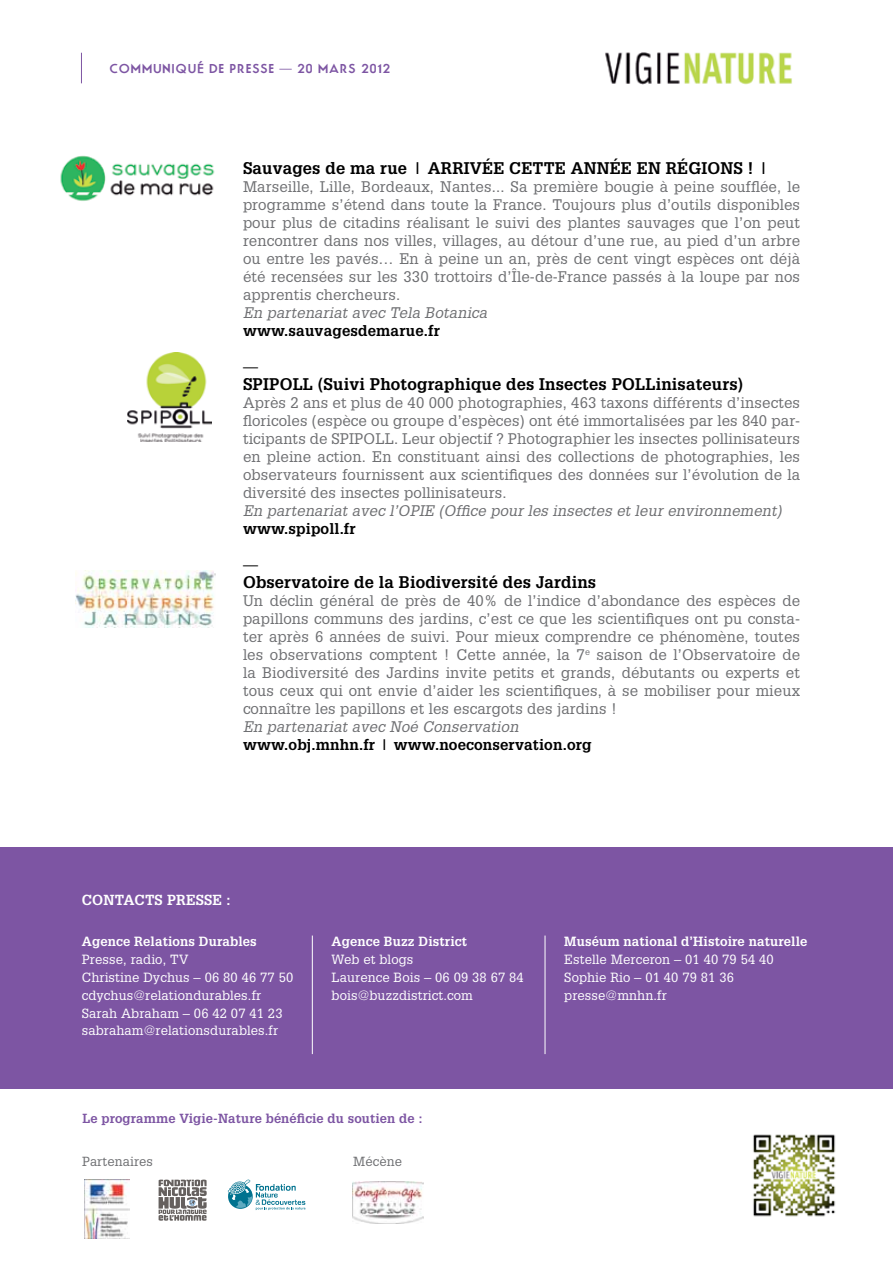
<style>
.page{position:relative;width:893px;height:1263px;background:#fff}
.page>*{position:absolute;margin:0;border:0;box-sizing:border-box;transform-origin:0 0}
.t1{font:700 16.5px "Glypha";letter-spacing:.01em;color:#000}
.t2{font:15px/18px "Glypha";letter-spacing:.01em;color:#6d6e71;text-align:justify}
.t3{font:italic 15px "Glypha";letter-spacing:.01em;color:#6d6e71}
.t4{font:700 15px "Glypha";letter-spacing:.01em;color:#000}
.t5{font:15px "Glypha";color:#000}
.t6{font:700 14.25px "Glypha";letter-spacing:.01em;color:#fff}
.t7{font:13.05px/17.9px "Glypha";letter-spacing:.01em;color:#fff}
.t8{font:700 13.05px "Glypha";letter-spacing:.01em;color:#fff}
.t9{font:700 12.9px "Glypha";letter-spacing:.01em;color:#7d55a3}
.t10{font:12.9px "Glypha";letter-spacing:.01em;color:#6d6e71}
.t11{font:700 12.15px "Movement";letter-spacing:.1em;color:#7d55a3}
</style>
<div class="page">
<img style="left:128px;top:353px;width:83px;height:88px">
<div style="left:0;top:847px;width:893px;height:242px;background:#7d55a3"></div>
<img style="left:605px;top:52px;width:187px;height:33px">
<hr style="left:312px;top:935px;width:1px;height:119px;background:#fff">
<hr style="left:545px;top:935px;width:1px;height:119px;background:#fff">
<img style="left:353px;top:1182px;width:70px;height:41px">
<img style="left:84px;top:1179px;width:45px;height:60px">
<svg style="left:159px;top:1179px;width:48px;height:42px"></svg>
<svg style="left:228px;top:1179px;width:77px;height:31px"></svg>
<img style="left:753px;top:1134px;width:83px;height:83px">
<hr style="left:81px;top:53px;width:1px;height:30px;background:#7d55a3">
<img style="left:60px;top:155px;width:155px;height:46px">
<img style="left:75px;top:570px;width:140px;height:57px">
<p class="t11" style="left:110px;top:60px;width:282px">COMMUNIQUÉ DE PRESSE — 20 MARS 2012</p>
<p class="t1" style="left:243px;top:158px;width:342px">Sauvages de ma rue | Arrivée cette ann</p>
<p class="t1" style="left:610px;top:158px;width:111px">ée en régions</p>
<p class="t1" style="left:748px;top:158px;width:23px">! |</p>
<p class="t2" style="left:243px;top:177px;width:559px">Marseille, Lille, Bordeaux, Nantes... Sa première bougie à peine soufflée, le programme s’étend dans toute la France. Toujours plus d’outils disponibles pour plus de citadins réalisant le suivi des plantes sauvages que l’on peut rencontrer dans nos villes, villages, au détour d’une rue, au pied d’un arbre ou entre les pavés… En à peine un an, près de cent vingt espèces ont déjà été recensées sur les 330 trottoirs d’Île-de-France passés à la loupe par nos apprentis chercheurs.</p>
<p class="t3" style="left:243px;top:303px;width:246px">En partenariat avec Tela Botanica</p>
<p class="t4" style="left:243px;top:321px;width:198px">www.sauvagesdemarue.fr</p>
<p class="t5" style="left:243px;top:357px;width:16px">—</p>
<p class="t1" style="left:243px;top:374px;width:502px">SPIPOLL (Suivi Photographique des Insectes POLLinisateurs)</p>
<p class="t2" style="left:243px;top:393px;width:559px">Après 2 ans et plus de 40 000 photographies, 463 taxons différents d’insectes floricoles (espèce ou groupe d’espèces) ont été immortalisées par les 840 par&shy;ticipants de SPIPOLL. Leur objectif ? Photographier les insectes pollinisateurs en pleine action. En constituant ainsi des collections de photographies, les observateurs fournissent aux scientifiques des données sur l’évolution de la diversité des insectes pollinisateurs.</p>
<p class="t3" style="left:243px;top:501px;width:540px">En partenariat avec l’OPIE (Office pour les insectes et leur environnement)</p>
<p class="t4" style="left:243px;top:519px;width:114px">www.spipoll.fr</p>
<p class="t5" style="left:243px;top:555px;width:16px">—</p>
<p class="t1" style="left:243px;top:572px;width:355px">Observatoire de la Biodiversité des Jardins</p>
<p class="t2" style="left:243px;top:591px;width:559px">Un déclin général de près de 40% de l’indice d’abondance des espèces de papillons communs des jardins, c’est ce que les scientifiques ont pu consta&shy;ter après 6 années de suivi. Pour mieux comprendre ce phénomène, toutes les observations comptent ! Cette année, la 7<sup>e</sup> saison de l’Observatoire de la Biodiversité des Jardins invite petits et grands, débutants ou experts et tous ceux qui ont envie d’aider les scientifiques, à se mobiliser pour mieux connaître les papillons et les escargots des jardins !</p>
<p class="t3" style="left:243px;top:717px;width:277px">En partenariat avec Noé Conservation</p>
<p class="t4" style="left:243px;top:735px;width:350px">www.obj.mnhn.fr | www.noeconservation.org</p>
<p class="t6" style="left:82px;top:891px;width:12px">Con</p>
<p class="t6" style="left:115px;top:891px;width:82px">tacts presse</p>
<p class="t6" style="left:226px;top:891px;width:6px">:</p>
<p class="t8" style="left:82px;top:933px;width:176px">Agence Relations Durables</p>
<p class="t7" style="left:82px;top:950px;width:213px">Presse, radio, TV<br>Christine Dychus – 06 80 46 77 50 cdychus@relationdurables.fr<br>Sarah Abraham – 06 42 07 41 23 sabraham@relationsdurables.fr</p>
<p class="t8" style="left:332px;top:933px;width:137px">Agence Buzz District</p>
<p class="t7" style="left:332px;top:950px;width:194px">Web et blogs<br>Laurence Bois – 06 09 38 67 84 bois@buzzdistrict.com</p>
<p class="t9" style="left:82px;top:1110px;width:342px">Le programme Vigie-Nature bénéficie du soutien de :</p>
<p class="t10" style="left:82px;top:1153px;width:72px">Partenaires</p>
<p class="t10" style="left:353px;top:1153px;width:50px">Mécène</p>
<p class="t8" style="left:564px;top:933px;width:245px">Muséum national d’Histoire naturelle</p>
<p class="t7" style="left:564px;top:950px;width:211px">Estelle Merceron – 01 40 79 54 40<br>Sophie Rio – 01 40 79 81 36 presse@mnhn.fr</p>
</div>
